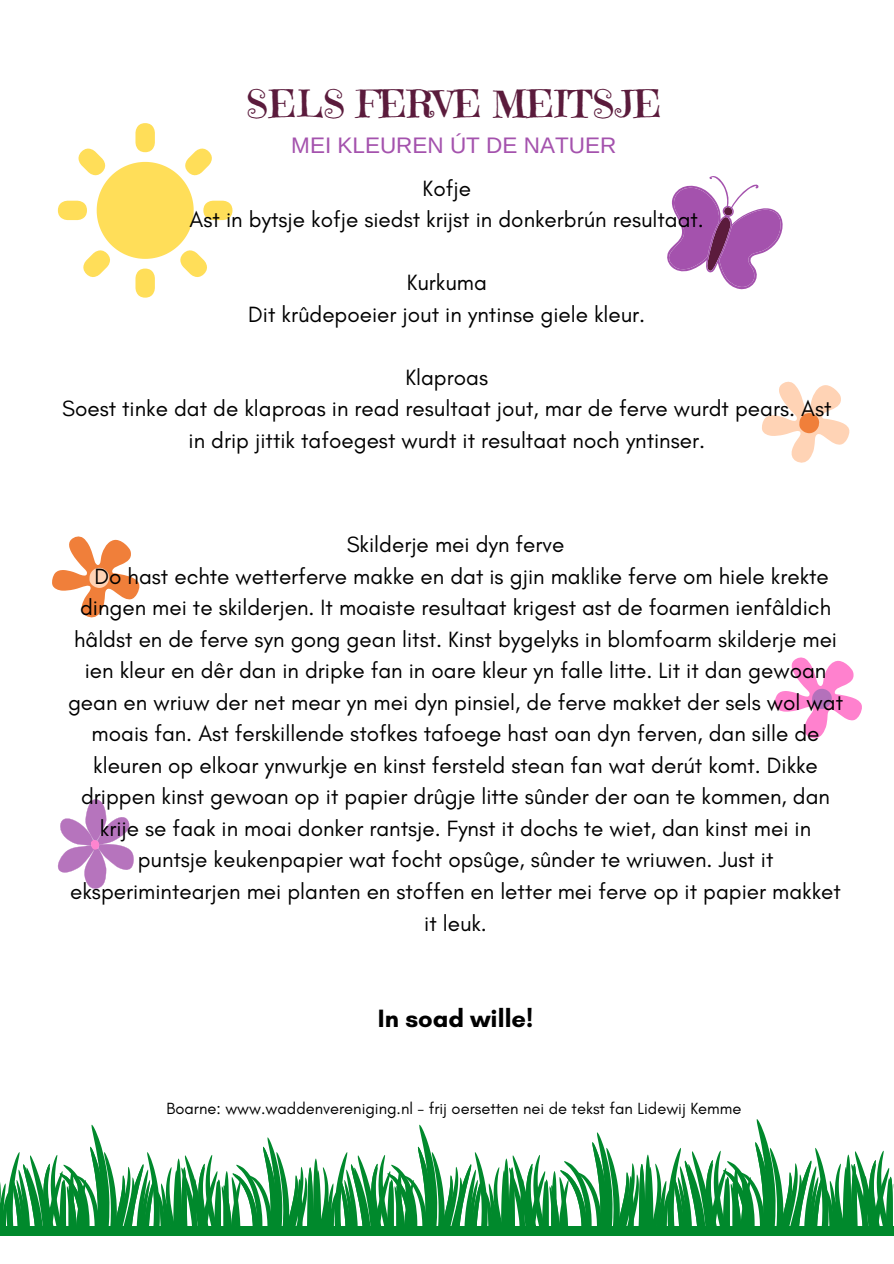
<style>
.page{position:relative;width:894px;height:1264px;background:#fff}
.page>*{position:absolute;margin:0;border:0;box-sizing:border-box;transform-origin:0 0}
.t1{font:37.5px "Emilys Candy";color:#5b1b3c}
.t2{font:700 25.5px "Glacial Indifference";color:#000}
.t3{font:22.5px/31.5px "Glacial Indifference";color:#000;text-align:center}
.t4{font:22.5px "Arimo";color:#a452ad}
.t5{font:16.5px "Glacial Indifference";color:#000}
</style>
<div class="page">
<svg style="left:762px;top:381px;width:87px;height:82px"></svg>
<svg style="left:58px;top:123px;width:174px;height:174px"></svg>
<svg style="left:58px;top:799px;width:75px;height:89px"></svg>
<svg style="left:667px;top:176px;width:116px;height:114px"></svg>
<svg style="left:774px;top:657px;width:87px;height:81px"></svg>
<svg style="left:52px;top:536px;width:88px;height:82px"></svg>
<svg style="left:0;top:1119px;width:894px;height:116px"></svg>
<h1 class="t1" style="left:246px;top:80px;width:417px">SELS FERVE MEITSJE</h1>
<p class="t4" style="left:291px;top:133px;width:326px">MEI KLEUREN ÚT DE NATUER</p>
<h3 class="t3" style="left:189px;top:172px;width:515px">Kofje<br>Ast in bytsje kofje siedst krijst in donkerbrún resultaat.</h3>
<p class="t3" style="left:248px;top:266px;width:398px">Kurkuma<br>Dit krûdepoeier jout in yntinse giele kleur.</p>
<h4 class="t3" style="left:62px;top:361px;width:770px">Klaproas<br>Soest tinke dat de klaproas in read resultaat jout, mar de ferve wurdt pears. Ast in drip jittik tafoegest wurdt it resultaat noch yntinser.</h4>
<h4 class="t3" style="left:68px;top:528px;width:776px">Skilderje mei dyn ferve<br>Do hast echte wetterferve makke en dat is gjin maklike ferve om hiele krekte dingen mei te skilderjen. It moaiste resultaat krigest ast de foarmen ienfâldich hâldst en de ferve syn gong gean litst. Kinst bygelyks in blomfoarm skilderje mei ien kleur en dêr dan in dripke fan in oare kleur yn falle litte. Lit it dan gewoan gean en wriuw der net mear yn mei dyn pinsiel, de ferve makket der sels wol wat moais fan. Ast ferskillende stofkes tafoege hast oan dyn ferven, dan sille de kleuren op elkoar ynwurkje en kinst fersteld stean fan wat derút komt. Dikke drippen kinst gewoan op it papier drûgje litte sûnder der oan te kommen, dan krije se faak in moai donker rantsje. Fynst it dochs te wiet, dan kinst mei in puntsje keukenpapier wat focht opsûge, sûnder te wriuwen. Just it eksperimintearjen mei planten en stoffen en letter mei ferve op it papier makket it leuk.</h4>
<h4 class="t2" style="left:378px;top:1003px;width:157px">In soad wille!</h4>
<p class="t5" style="left:166px;top:1098px;width:576px">Boarne: www.waddenvereniging.nl - frij oersetten nei de tekst fan Lidewij Kemme</p>
</div>
